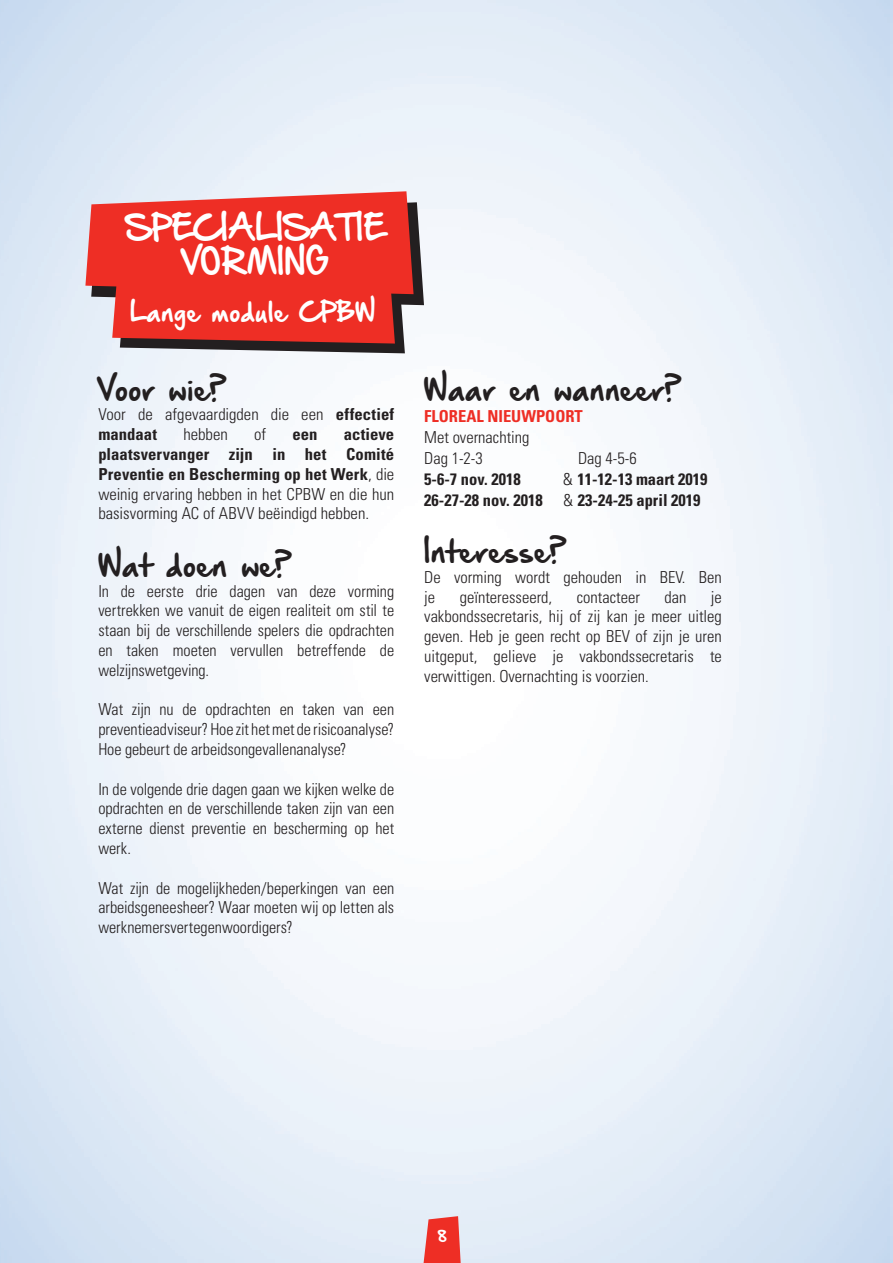
<style>
.page{position:relative;width:893px;height:1263px;background:#fff}
.page>*{position:absolute;margin:0;border:0;box-sizing:border-box;transform-origin:0 0}
.t1{font:29.55px/33.9px "Hand Of Sean Demo";color:#fff;text-align:center}
.t2{font:27px "Hand Of Sean Demo";color:#231f20}
.t3{font:22.95px "Hand Of Sean Demo";color:#fff}
.t4{font:300 condensed 16.5px/19.8px "Univers LT Std";color:#231f20;text-align:justify}
.t5{font:700 condensed 16.5px/21px "Univers LT Std";color:#231f20}
.t6{font:700 condensed 16.5px "Univers LT Std";color:#ee2e25}
.t7{font:13.5px "Hand Of Sean Demo";color:#fff}
.s1{font-weight:700}
.s2{font-weight:300}
</style>
<div class="page">
<svg style="left:85px;top:191px;width:339px;height:162px;background:#dc443e"></svg>
<svg style="left:423px;top:1216px;width:38px;height:47px;background:#ec4c46"></svg>
<h1 class="t1" style="left:126px;top:214px;width:261px">SPECIALISATIE<br>VORMING</h1>
<h3 class="t3" style="left:130px;top:300px;width:247px">Lange module CPBW</h3>
<h2 class="t2" style="left:98px;top:375px;width:130px">Voor wie?</h2>
<p class="t4" style="left:98px;top:405px;width:297px">Voor de afgevaardigden die een <span class="s1">effectief mandaat</span></p>
<p class="t4" style="left:183px;top:424px;width:46px">hebben</p>
<p class="t4" style="left:254px;top:424px;width:14px">of</p>
<p class="t5" style="left:292px;top:424px;width:27px">een</p>
<p class="t4" style="left:98px;top:424px;width:297px;text-indent:245px"><span class="s1">actieve plaatsvervanger zijn in het Comité Preventie en Bescherming op het Werk</span>, die weinig ervaring hebben in het CPBW en die hun basisvorming AC of ABVV beëindigd hebben.</p>
<h2 class="t2" style="left:98px;top:552px;width:196px">Wat doen we?</h2>
<p class="t4" style="left:98px;top:581px;width:297px">In de eerste drie dagen van deze vorming vertrekken we vanuit de eigen realiteit om stil te staan bij de verschillende spelers die opdrachten en taken moeten vervullen betreffende de welzijnswetgeving.</p>
<p class="t4" style="left:98px;top:700px;width:297px">Wat zijn nu de opdrachten en taken van een preventieadviseur? Hoe zit het met de risicoanalyse?<br>Hoe gebeurt de arbeidsongevallenanalyse?</p>
<p class="t4" style="left:98px;top:779px;width:297px">In de volgende drie dagen gaan we kijken welke de opdrachten en de verschillende taken zijn van een externe dienst preventie en bescherming op het werk.</p>
<p class="t4" style="left:98px;top:878px;width:297px">Wat zijn de mogelijkheden/beperkingen van een arbeidsgeneesheer? Waar moeten wij op letten als werknemersvertegenwoordigers?</p>
<h2 class="t2" style="left:424px;top:375px;width:259px">Waar en wanneer?</h2>
<p class="t6" style="left:424px;top:406px;width:160px">FLOREAL NIEUWPOORT</p>
<p class="t4" style="left:424px;top:426px;width:107px;line-height:21px">Met overnachting<br>Dag 1-2-3</p>
<p class="t4" style="left:578px;top:448px;width:60px">Dag 4-5-6</p>
<p class="t5" style="left:424px;top:468px;width:285px;text-indent:138px"><span class="s2">&amp;</span> 11-12-13 maart 2019<br>26-27-28 nov. 2018 <span class="s2">&amp;</span> 23-24-25 april 2019</p>
<h2 class="t2" style="left:424px;top:538px;width:144px">Interesse?</h2>
<p class="t4" style="left:424px;top:567px;width:299px">De vorming wordt gehouden in BEV. Ben je</p>
<p class="t5" style="left:424px;top:468px;width:98px">5-6-7 nov. 2018</p>
<p class="t4" style="left:424px;top:587px;width:299px;text-indent:287px">je vakbondssecretaris, hij of zij kan je meer uitleg geven. Heb je geen recht op BEV of zijn je uren uitgeput, gelieve je vakbondssecretaris te verwittigen. Overnachting is voorzien.</p>
<p class="t4" style="left:460px;top:587px;width:94px">geïnteresseerd,</p>
<p class="t4" style="left:577px;top:587px;width:65px">contacteer</p>
<p class="t4" style="left:664px;top:587px;width:23px">dan</p>
<p class="t7" style="left:437px;top:1230px;width:11px">8</p>
</div>
